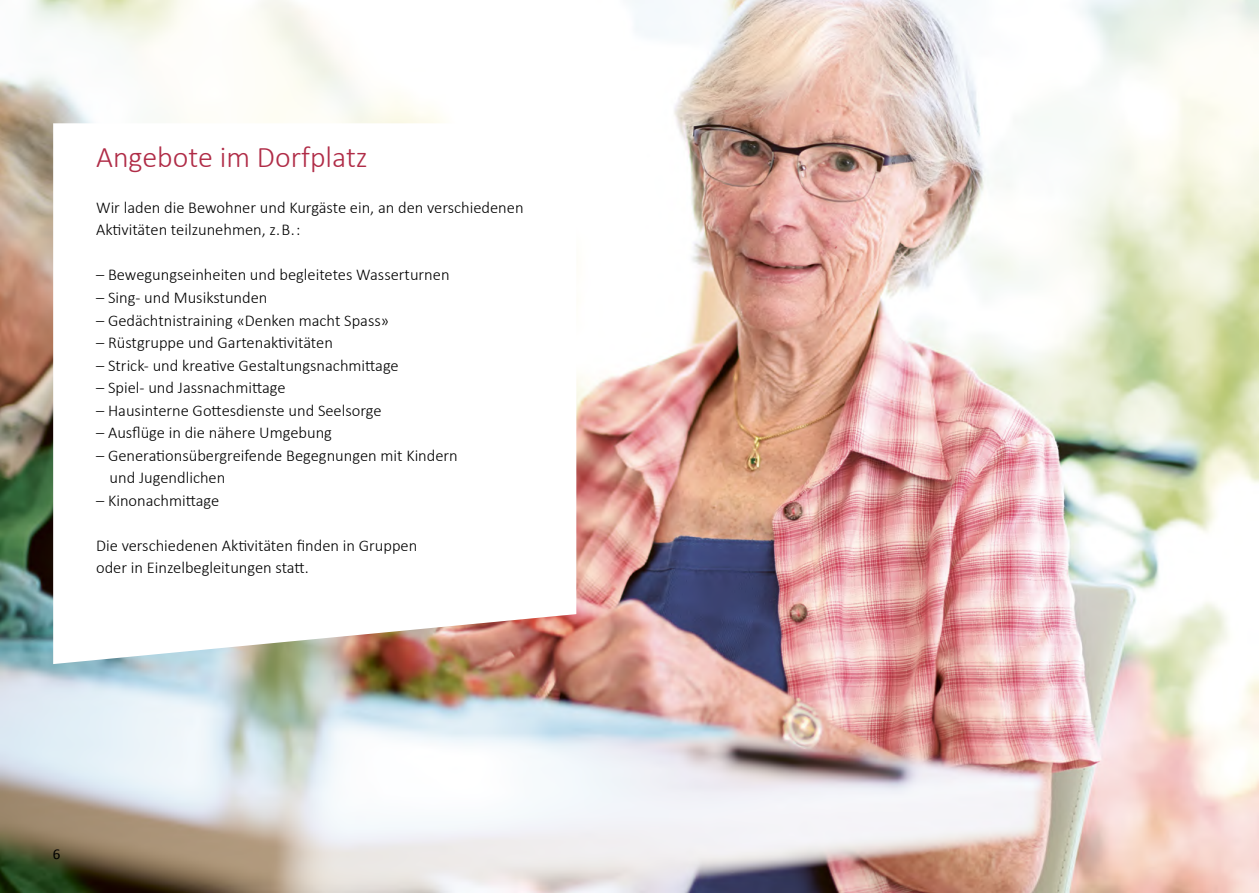
<style>
.page{position:relative;width:1259px;height:893px;background:#fff}
.page>*{position:absolute;margin:0;border:0;box-sizing:border-box;transform-origin:0 0}
.t1{font:300 30px "Calibri";color:#b02c47}
.t2{font:300 16.5px/22.5px "Calibri";color:#000}
.t3{font:15px "Calibri";color:#000}
</style>
<div class="page">
<img style="left:0;top:0;width:1259px;height:893px">
<svg style="left:53px;top:123px;width:523px;height:541px"></svg>
<h1 class="t1" style="left:96px;top:139px;width:273px">Angebote im Dorfplatz</h1>
<p class="t2" style="left:96px;top:196px;width:429px">Wir laden die Bewohner und Kurgäste ein, an den verschiedenen<br>Aktivitäten teilzunehmen, z. B.:</p>
<p class="t2" style="left:96px;top:264px;width:355px">– Bewegungseinheiten und begleitetes Wasserturnen</p>
<p class="t2" style="left:96px;top:286px;width:173px">– Sing- und Musikstunden</p>
<p class="t2" style="left:96px;top:309px;width:294px">– Gedächtnistraining «Denken macht Spass»</p>
<p class="t2" style="left:96px;top:331px;width:238px">– Rüstgruppe und Gartenaktivitäten</p>
<p class="t2" style="left:96px;top:354px;width:304px">– Strick- und kreative Gestaltungsnachmittage</p>
<p class="t2" style="left:96px;top:376px;width:191px">– Spiel- und Jassnachmittage</p>
<p class="t2" style="left:96px;top:399px;width:287px">– Hausinterne Gottesdienste und Seelsorge</p>
<p class="t2" style="left:96px;top:421px;width:237px">– Ausflüge in die nähere Umgebung</p>
<p class="t2" style="left:110px;top:444px;width:350px;text-indent:-13px">– Generationsübergreifende Begegnungen mit Kindern und Jugendlichen</p>
<p class="t2" style="left:96px;top:489px;width:125px">– Kinonachmittage</p>
<p class="t2" style="left:96px;top:534px;width:323px">Die verschiedenen Aktivitäten finden in Gruppen oder in Einzelbegleitungen statt.</p>
<p class="t3" style="left:53px;top:845px;width:9px">6</p>
</div>
